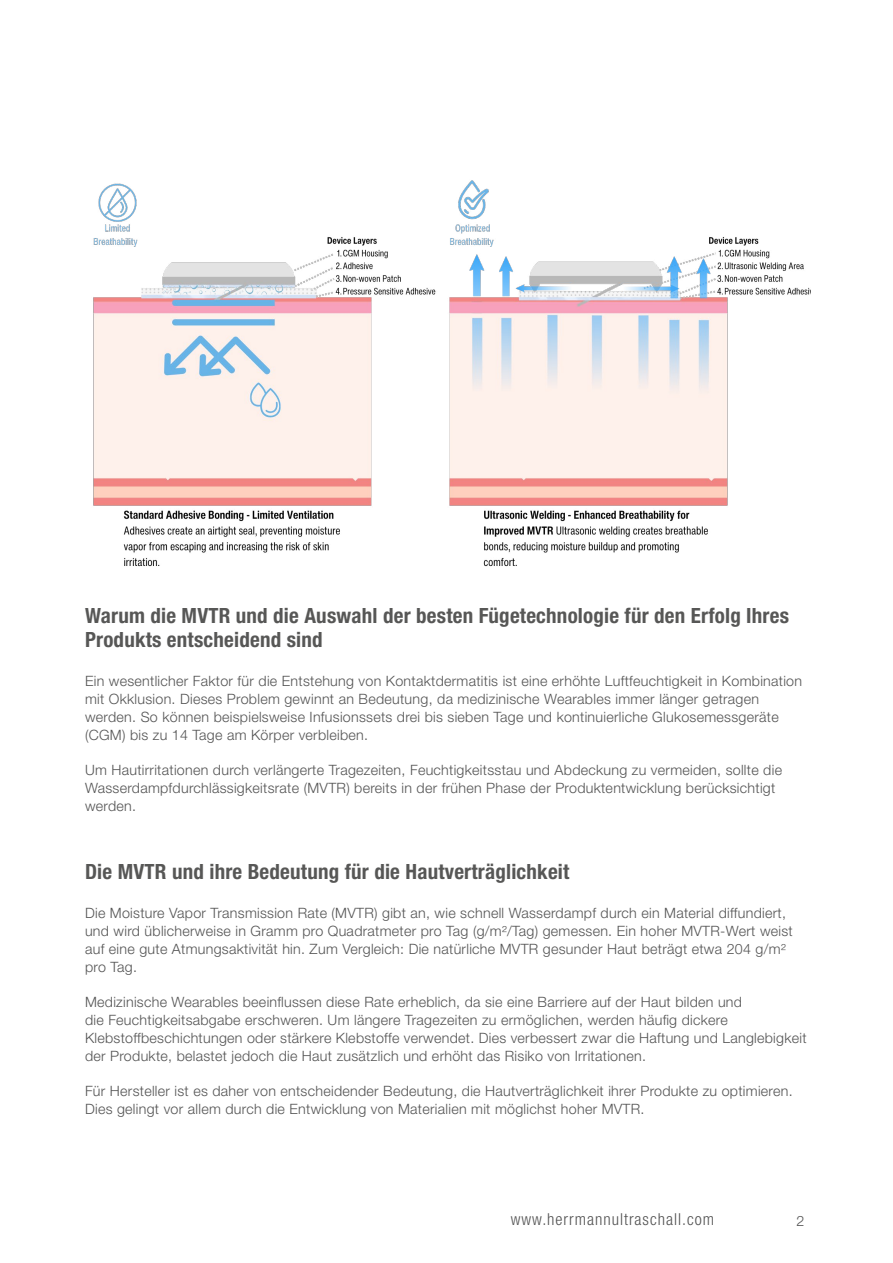
<style>
.page{position:relative;width:893px;height:1263px;background:#fff}
.page>*{position:absolute;margin:0;border:0;box-sizing:border-box;transform-origin:0 0}
.t1{font:700 condensed 21px/24px "Helvetica Neue LT Pro";letter-spacing:.01em;color:#575756}
.t2{font:300 condensed 16.5px "Helvetica Neue LT Pro";letter-spacing:.06em;color:#545454}
.t3{font:300 14.25px/18px "Helvetica Neue LT Pro";letter-spacing:.02em;color:#545454}
</style>
<div class="page">
<img style="left:93px;top:180px;width:718px;height:387px">
<h1 class="t1" style="left:85px;top:604px;width:705px">Warum die MVTR und die Auswahl der besten Fügetechnologie für den Erfolg Ihres<br>Produkts entscheidend sind</h1>
<p class="t3" style="left:85px;top:672px;width:719px">Ein wesentlicher Faktor für die Entstehung von Kontaktdermatitis ist eine erhöhte Luftfeuchtigkeit in Kombination mit Okklusion. Dieses Problem gewinnt an Bedeutung, da medizinische Wearables immer länger getragen werden. So können beispielsweise Infusionssets drei bis sieben Tage und kontinuierliche Glukosemessgeräte (CGM) bis zu 14 Tage am Körper verbleiben.</p>
<p class="t3" style="left:85px;top:761px;width:698px">Um Hautirritationen durch verlängerte Tragezeiten, Feuchtigkeitsstau und Abdeckung zu vermeiden, sollte die<br>Wasserdampfdurchlässigkeitsrate (MVTR) bereits in der frühen Phase der Produktentwicklung berücksichtigt werden.</p>
<h1 class="t1" style="left:85px;top:860px;width:486px">Die MVTR und ihre Bedeutung für die Hautverträglichkeit</h1>
<p class="t3" style="left:85px;top:904px;width:709px">Die Moisture Vapor Transmission Rate (MVTR) gibt an, wie schnell Wasserdampf durch ein Material diffundiert, und wird üblicherweise in Gramm pro Quadratmeter pro Tag (g/m²/Tag) gemessen. Ein hoher MVTR-Wert weist auf eine gute Atmungsaktivität hin. Zum Vergleich: Die natürliche MVTR gesunder Haut beträgt etwa 204 g/m² pro Tag.</p>
<p class="t3" style="left:85px;top:993px;width:723px">Medizinische Wearables beeinflussen diese Rate erheblich, da sie eine Barriere auf der Haut bilden und<br>die Feuchtigkeitsabgabe erschweren. Um längere Tragezeiten zu ermöglichen, werden häufig dickere Klebstoffbeschichtungen oder stärkere Klebstoffe verwendet. Dies verbessert zwar die Haftung und Langlebigkeit der Produkte, belastet jedoch die Haut zusätzlich und erhöht das Risiko von Irritationen.</p>
<p class="t3" style="left:85px;top:1082px;width:709px">Für Hersteller ist es daher von entscheidender Bedeutung, die Hautverträglichkeit ihrer Produkte zu optimieren.<br>Dies gelingt vor allem durch die Entwicklung von Materialien mit möglichst hoher MVTR.</p>
<p class="t2" style="left:511px;top:1210px;width:205px">www.herrmannultraschall.com</p>
<p class="t3" style="left:796px;top:1211px;width:9px">2</p>
</div>
